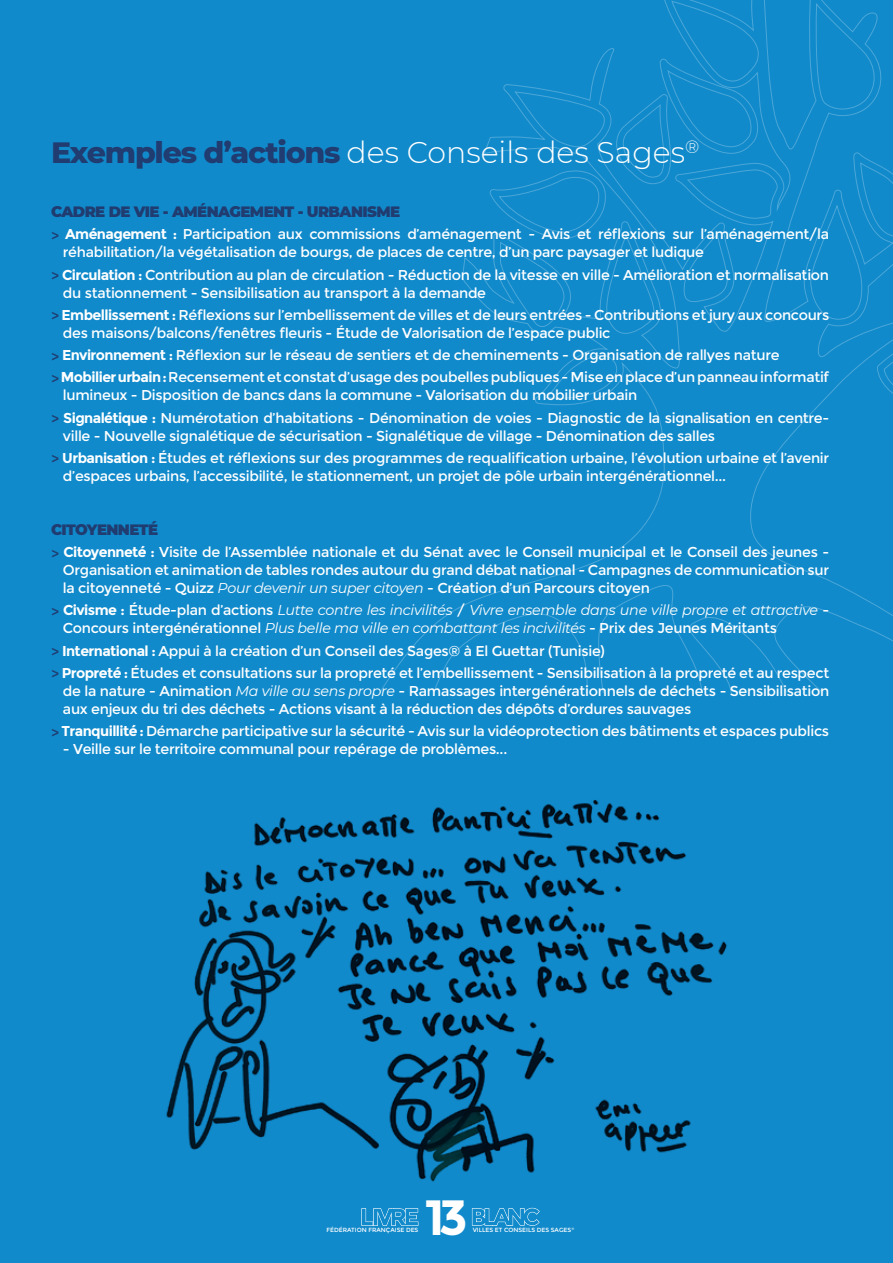
<style>
.page{position:relative;width:893px;height:1263px;background:#118acb}
.page>*{position:absolute;margin:0;border:0;box-sizing:border-box;transform-origin:0 0}
.t1{font:700 49.5px "Montserrat";color:#fff}
.t2{font:300 30px "Montserrat";color:#fff}
.t3{font:900 15px "Montserrat";letter-spacing:-.04em;color:#203c70}
.t4{font:14.25px/18px "Montserrat";letter-spacing:-.02em;color:#fff}
.t5{font:italic 14.25px/18px "Montserrat";letter-spacing:-.02em;color:#fff}
.t6{font:6px "Montserrat";color:#fff}
.s1{font-weight:800;color:#203c70}
.s2{font-weight:700}
.s3{font-style:italic}
.s4{font-weight:700;font-style:normal}
.s5{font-style:normal}
</style>
<div class="page">
<img style="left:166px;top:800px;width:561px;height:382px">
<img style="left:590px;top:1093px;width:106px;height:68px">
<svg style="left:472px;top:1208px;width:68px;height:18px"></svg>
<svg style="left:361px;top:1208px;width:57px;height:18px"></svg>
<svg style="left:379px;top:0;width:514px;height:693px"></svg>
<h2 class="t2" style="left:51px;top:132px;width:650px"><span class="s1">Exemples d’actions</span> des Conseils des Sages<sup>®</sup></h2>
<p class="t3" style="left:51px;top:200px;width:23px">CADRE</p>
<p class="t3" style="left:109px;top:200px;width:110px">DE VIE - AMÉNAGE</p>
<p class="t3" style="left:250px;top:200px;width:150px">MENT - URBANISME</p>
<p class="t4" style="left:63px;top:225px;width:768px;text-indent:-12px"><sub>&gt;</sub> <span class="s2">Aménagement :</span> Participation aux commissions d’aménagement - Avis et réflexions sur l’aménagement/la réhabilitation/la végétalisation de bourgs, de places de centre, d’un parc paysager et ludique</p>
<p class="t4" style="left:63px;top:266px;width:768px;text-indent:-12px"><sub>&gt;</sub> <span class="s2">Circulation :</span> Contribution au plan de circulation - Réduction de la vitesse en ville - Amélioration et normalisation du stationnement - Sensibilisation au transport à la demande</p>
<p class="t4" style="left:63px;top:306px;width:768px;text-indent:-12px"><sub>&gt;</sub> <span class="s2">Embellissement :</span> Réflexions sur l’embellissement de villes et de leurs entrées - Contributions et jury aux concours des maisons/balcons/fenêtres fleuris - Étude de Valorisation de l’espace public</p>
<p class="t4" style="left:51px;top:344px;width:780px;line-height:22.2px"><sub>&gt;</sub> <span class="s2">Environnement :</span> Réflexion sur le réseau de sentiers et de cheminements - Organisation de rallyes nature<br><sub>&gt;</sub> <span class="s2">Mobilier urbain :</span> Recensement et constat d’usage des poubelles publiques - M ise en place d’un panneau informatif</p>
<p class="t4" style="left:51px;top:384px;width:780px;line-height:22.2px;text-indent:12px">lumineux - Disposition de bancs dans la commune - Valorisation du mobilier urbain<br><sub>&gt;</sub> <span class="s2">Signalétique :</span> N umérotation d’habitations - Dénomination de voies - Diagnostic de la signalisation en centre-</p>
<p class="t4" style="left:51px;top:425px;width:780px;line-height:22.2px;text-indent:12px">ville - Nouvelle signalétique de sécurisation - Signalétique de village - Dénomination des salles<br><sub>&gt;</sub> <span class="s2">Urbanisation :</span> Études et réflexions sur des programmes de requalification urbaine, l’évolution urbaine et l’avenir</p>
<p class="t4" style="left:63px;top:467px;width:665px">d’espaces urbains, l’accessibilité, le stationnement, un projet de pôle urbain intergénérationnel...</p>
<p class="t3" style="left:51px;top:518px;width:11px">CITO</p>
<p class="t3" style="left:87px;top:518px;width:63px">YENN ETÉ</p>
<p class="t4" style="left:63px;top:543px;width:768px;text-align:justify;text-indent:-12px"><sub>&gt;</sub> <span class="s2">Citoyenneté :</span> Visite de l’Assemblée nationale et du Sénat avec le Conseil municipal et le Conseil des jeunes - Organisation et animation de tables rondes autour du grand débat national - Campagnes de communication sur la citoyenneté - Quizz <span class="s3">Pour devenir un super citoyen</span> - Création d’un Parcours citoyen</p>
<p class="t5" style="left:63px;top:601px;width:768px;text-indent:-12px"><sub>&gt;</sub> <span class="s4">Civisme :</span> <span class="s5">Étude-plan d’actions</span> Lutte contre les incivilités <span class="s5">/</span> Vivre ensemble dans une ville propre et attractive <span class="s5">-<br>Concours intergénérationnel</span> Plus belle ma ville en combattant les incivilités <span class="s5">- Prix des Jeunes M éritants</span></p>
<p class="t4" style="left:51px;top:640px;width:780px;line-height:22.2px"><sub>&gt;</sub> <span class="s2">International :</span> Appui à la création d’un Conseil des Sages® à El Guettar (Tunisie)<br><sub>&gt;</sub> <span class="s2">Propreté :</span> Études et consultations sur la propreté et l’embellissement - Sensibilisation à la propreté et au respect</p>
<p class="t4" style="left:63px;top:682px;width:768px">de la nature - Animation <span class="s3">Ma ville au sens propre</span> - Ramassages intergénérationnels de déchets - Sensibilisation aux enjeux du tri des déchets - Actions visant à la réduction des dépôts d’ordures sauvages</p>
<p class="t4" style="left:51px;top:722px;width:780px"><sub>&gt;</sub> <span class="s2">Tranquillité :</span> Démarche participative sur la sécurité - Avis sur la vidéoprotection des bâtiments et espaces publics</p>
<p class="t4" style="left:63px;top:740px;width:446px">- Veille sur le territoire communal pour repérage de problèmes...</p>
<h1 class="t1" style="left:425px;top:1188px;width:45px">13</h1>
<p class="t6" style="left:327px;top:1226px;width:93px">Fédération française des</p>
<p class="t6" style="left:473px;top:1226px;width:103px">Villes et Conseils des Sages<sup>®</sup></p>
</div>
